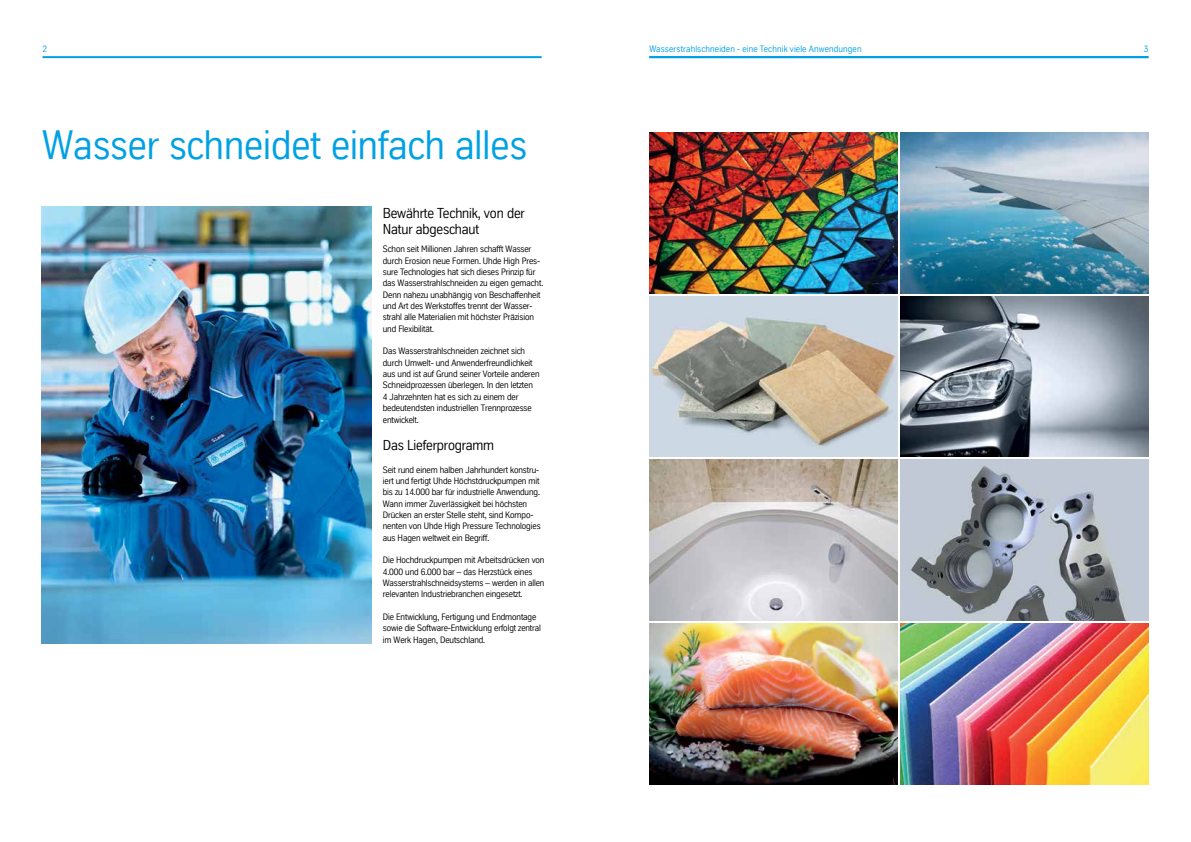
<style>
.page{position:relative;width:1191px;height:842px;background:#fff}
.page>*{position:absolute;margin:0;border:0;box-sizing:border-box;transform-origin:0 0}
.t1{font:40px "TK Type";color:#00a1e4}
.t2{font:14px/16px "TK Type";letter-spacing:-.01em;color:#000}
.t3{font:9px/11.3px "TK Type";letter-spacing:-.01em;color:#000}
.t4{font:9px "TK Type";letter-spacing:.015em;color:#00a1e4}
</style>
<div class="page">
<hr style="left:43px;top:56px;width:498px;height:2px;background:#00a1e4">
<hr style="left:649px;top:56px;width:499px;height:2px;background:#00a1e4">
<img style="left:649px;top:132px;width:248px;height:161px">
<img style="left:900px;top:132px;width:248px;height:161px">
<img style="left:649px;top:296px;width:248px;height:161px">
<img style="left:900px;top:296px;width:248px;height:161px">
<img style="left:649px;top:460px;width:248px;height:161px">
<img style="left:900px;top:460px;width:248px;height:161px">
<img style="left:649px;top:623px;width:248px;height:161px">
<img style="left:900px;top:623px;width:248px;height:161px">
<img style="left:42px;top:207px;width:329px;height:436px">
<p class="t4" style="left:649px;top:44px;width:214px">Wasserstrahlschneiden - eine Technik viele Anwendungen</p>
<p class="t4" style="left:43px;top:44px;width:6px">2</p>
<p class="t4" style="left:1143px;top:44px;width:6px">3</p>
<h1 class="t1" style="left:43px;top:124px;width:486px">Wasser schneidet einfach alles</h1>
<h2 class="t2" style="left:383px;top:205px;width:143px">Bewährte Technik, von der<br>Natur abgeschaut</h2>
<p class="t3" style="left:383px;top:244px;width:162px">Schon seit Millionen Jahren schafft Wasser durch Erosion neue Formen. Uhde High Pres&shy;sure Technologies hat sich dieses Prinzip für das Wasserstrahlschneiden zu eigen gemacht.<br>Denn nahezu unabhängig von Beschaffenheit und Art des Werkstoffes trennt der Wasser&shy;strahl alle Materialien mit höchster Präzision und Flexibilität.</p>
<p class="t3" style="left:383px;top:346px;width:158px">Das Wasserstrahlschneiden zeichnet sich durch Umwelt- und Anwenderfreundlichkeit aus und ist auf Grund seiner Vorteile anderen Schneidprozessen überlegen. In den letzten 4 Jahrzehnten hat es sich zu einem der bedeutendsten industriellen Trennprozesse entwickelt.</p>
<h2 class="t2" style="left:383px;top:437px;width:113px">Das Lieferprogramm</h2>
<p class="t3" style="left:383px;top:464px;width:159px">Seit rund einem halben Jahrhundert konstru&shy;iert und fertigt Uhde Höchstdruckpumpen mit bis zu 14.000 bar für industrielle Anwendung.<br>Wann immer Zuverlässigkeit bei höchsten Drücken an erster Stelle steht, sind Kompo&shy;nenten von Uhde High Pressure Technologies aus Hagen weltweit ein Begriff.</p>
<p class="t3" style="left:383px;top:555px;width:163px">Die Hochdruckpumpen mit Arbeitsdrücken von 4.000 und 6.000 bar – das Herzstück eines Wasserstrahlschneidsystems – werden in allen relevanten Industriebranchen eingesetzt.</p>
<p class="t3" style="left:383px;top:611px;width:159px">Die Entwicklung, Fertigung und Endmontage sowie die Software-Entwicklung erfolgt zentral im Werk Hagen, Deutschland.</p>
</div>
